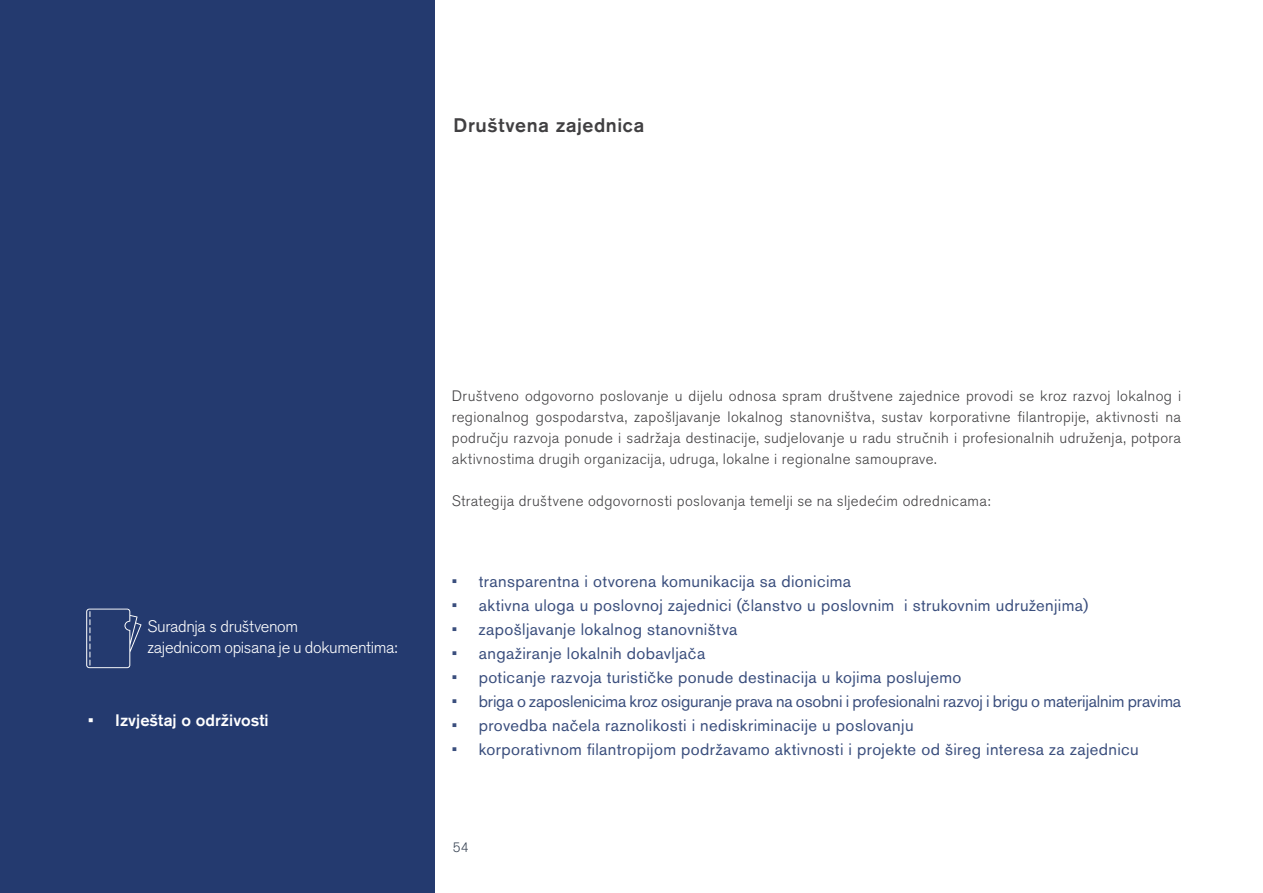
<style>
.page{position:relative;width:1263px;height:893px;background:#fff}
.page>*{position:absolute;margin:0;border:0;box-sizing:border-box;transform-origin:0 0}
.t1{font:500 19.5px "Akzidenz Grotesk Pro";letter-spacing:.03em;color:#414042}
.t2{font:16.5px "Akzidenz Grotesk Pro";letter-spacing:.02em;color:#3a4e7d}
.t3{font:16.5px "Akzidenz Grotesk Pro";letter-spacing:-.005em;color:#3a4e7d}
.t4{font:300 16.5px/21px "Akzidenz Grotesk Pro";letter-spacing:-.02em;color:#fff}
.t5{font:500 16.5px "Akzidenz Grotesk Pro";color:#fff}
.t6{font:300 15px/21px "Akzidenz Grotesk Pro";letter-spacing:.025em;color:#414042;text-align:justify}
.t7{font:300 13.5px "Akzidenz Grotesk Pro";color:#394454}
</style>
<div class="page">
<div style="left:0;top:0;width:434px;height:893px;background:#243a6f"></div>
<svg style="left:86px;top:609px;width:55px;height:59px"></svg>
<h1 class="t1" style="left:453px;top:112px;width:192px">Društvena zajednica</h1>
<p class="t4" style="left:148px;top:615px;width:252px">Suradnja s društvenom<br>zajednicom opisana je u dokumentima:</p>
<p class="t5" style="left:88px;top:710px;width:182px">• Izvještaj o održivosti</p>
<p class="t6" style="left:452px;top:386px;width:731px">Društveno odgovorno poslovanje u dijelu odnosa spram društvene zajednice provodi se kroz razvoj lokalnog i regionalnog gospodarstva, zapošljavanje lokalnog stanovništva, sustav korporativne filantropije, aktivnosti na području razvoja ponude i sadržaja destinacije, sudjelovanje u radu stručnih i profesionalnih udruženja, potpora aktivnostima drugih organizacija, udruga, lokalne i regionalne samouprave.</p>
<p class="t6" style="left:452px;top:491px;width:540px">Strategija društvene odgovornosti poslovanja temelji se na sljedećim odrednicama:</p>
<p class="t2" style="left:452px;top:571px;width:401px">• transparentna i otvorena komunikacija sa dionicima</p>
<p class="t2" style="left:452px;top:595px;width:638px">• aktivna uloga u poslovnoj zajednici (članstvo u poslovnim i strukovnim udruženjima)</p>
<p class="t2" style="left:452px;top:619px;width:287px">• zapošljavanje lokalnog stanovništva</p>
<p class="t2" style="left:452px;top:643px;width:255px">• angažiranje lokalnih dobavljača</p>
<p class="t2" style="left:452px;top:667px;width:511px">• poticanje razvoja turističke ponude destinacija u kojima poslujemo</p>
<p class="t3" style="left:452px;top:691px;width:731px">• briga o zaposlenicima kroz osiguranje prava na osobni i profesionalni razvoj i brigu o materijalnim pravima</p>
<p class="t2" style="left:452px;top:715px;width:463px">• provedba načela raznolikosti i nediskriminacije u poslovanju</p>
<p class="t2" style="left:452px;top:739px;width:688px">• korporativnom filantropijom podržavamo aktivnosti i projekte od šireg interesa za zajednicu</p>
<p class="t7" style="left:453px;top:839px;width:17px">54</p>
</div>
